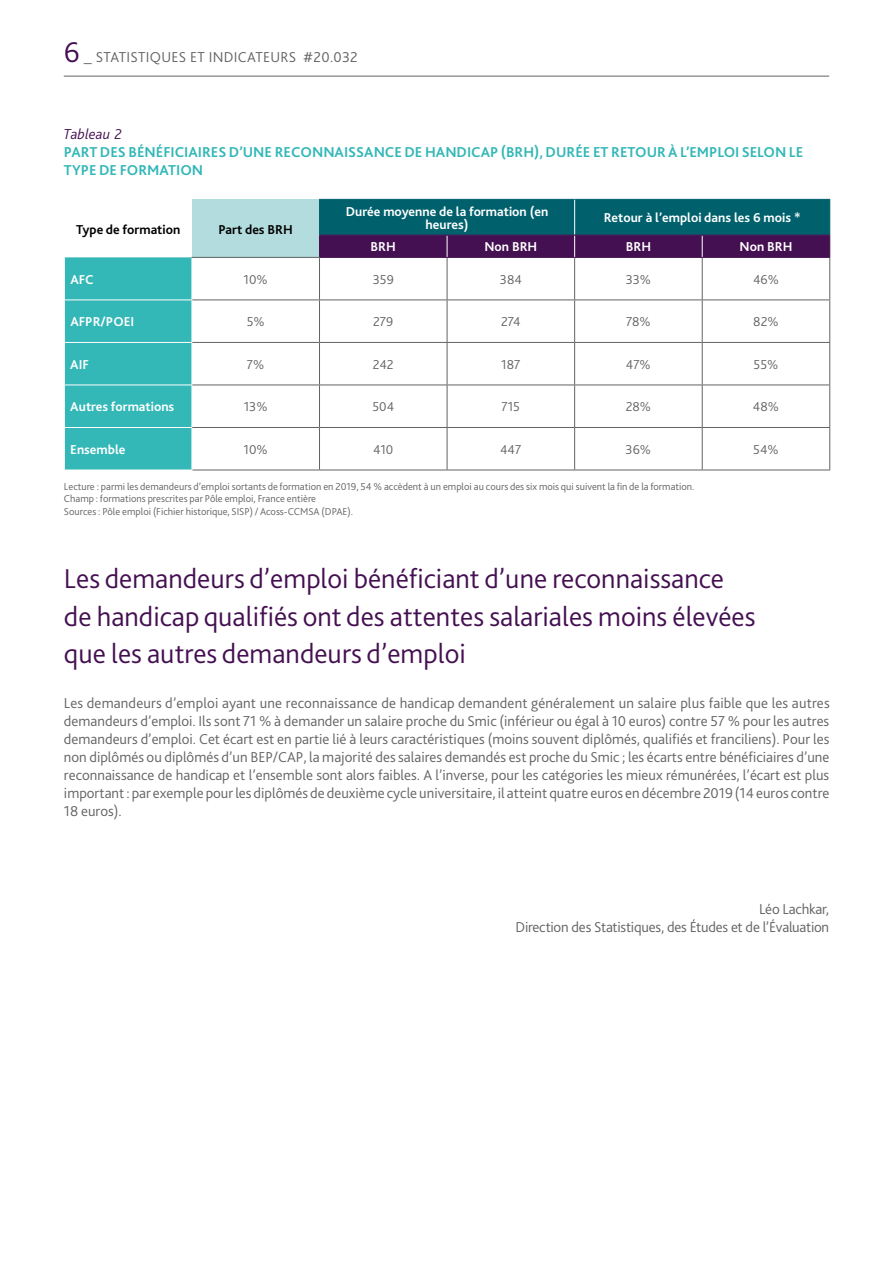
<style>
.page{position:relative;width:893px;height:1263px;background:#fff}
.page>*{position:absolute;margin:0;border:0;box-sizing:border-box;transform-origin:0 0}
.t1{font:300 28.5px/37.5px "Bliss 2";color:#441051}
.t2{font:300 15px/18px "Bliss 2";color:#646363;text-align:justify}
.t3{font:700 15px/18px "Bliss 2";color:#33b7b7}
.t4{font:300 15px "Bliss 2";letter-spacing:.02em;color:#646363}
.t5{font:italic 300 15px "Bliss 2";color:#441051}
.t6{font:700 13.5px/13.5px "Bliss 2";color:#fff;text-align:center}
.t7{font:300 13.5px "Bliss 2";color:#646363}
.t8{font:700 13.5px "Bliss 2";color:#000}
.t9{font:300 10.5px/12.6px "Bliss 2";color:#646363}
.s1{font-size:30px;color:#441051}
.s2{font-size:18px}
</style>
<div class="page">
<hr style="left:64px;top:76px;width:765px;height:1px;background:#646363">
<div style="left:192px;top:199px;width:127px;height:58px;background:#b2dcdd"></div>
<div style="left:65px;top:257px;width:127px;height:213px;background:#33b7b7"></div>
<hr style="left:319px;top:258px;width:1px;height:41px;background:#646363">
<hr style="left:447px;top:258px;width:1px;height:41px;background:#646363">
<hr style="left:574px;top:258px;width:1px;height:41px;background:#646363">
<hr style="left:702px;top:258px;width:1px;height:41px;background:#646363">
<hr style="left:829px;top:258px;width:1px;height:41px;background:#646363">
<hr style="left:319px;top:299px;width:128px;height:1px;background:#646363">
<hr style="left:319px;top:300px;width:1px;height:42px;background:#646363">
<hr style="left:447px;top:299px;width:128px;height:1px;background:#646363">
<hr style="left:447px;top:300px;width:1px;height:42px;background:#646363">
<hr style="left:575px;top:299px;width:127px;height:1px;background:#646363">
<hr style="left:574px;top:300px;width:1px;height:42px;background:#646363">
<hr style="left:702px;top:299px;width:128px;height:1px;background:#646363">
<hr style="left:702px;top:300px;width:1px;height:42px;background:#646363">
<hr style="left:829px;top:300px;width:1px;height:42px;background:#646363">
<hr style="left:319px;top:342px;width:128px;height:1px;background:#646363">
<hr style="left:319px;top:343px;width:1px;height:42px;background:#646363">
<hr style="left:447px;top:342px;width:128px;height:1px;background:#646363">
<hr style="left:447px;top:343px;width:1px;height:42px;background:#646363">
<hr style="left:575px;top:342px;width:127px;height:1px;background:#646363">
<hr style="left:574px;top:343px;width:1px;height:42px;background:#646363">
<hr style="left:702px;top:342px;width:128px;height:1px;background:#646363">
<hr style="left:702px;top:343px;width:1px;height:42px;background:#646363">
<hr style="left:829px;top:343px;width:1px;height:42px;background:#646363">
<hr style="left:319px;top:385px;width:128px;height:1px;background:#646363">
<hr style="left:319px;top:385px;width:1px;height:42px;background:#646363">
<hr style="left:447px;top:385px;width:128px;height:1px;background:#646363">
<hr style="left:447px;top:385px;width:1px;height:42px;background:#646363">
<hr style="left:575px;top:385px;width:127px;height:1px;background:#646363">
<hr style="left:574px;top:385px;width:1px;height:42px;background:#646363">
<hr style="left:702px;top:385px;width:128px;height:1px;background:#646363">
<hr style="left:702px;top:385px;width:1px;height:42px;background:#646363">
<hr style="left:829px;top:385px;width:1px;height:42px;background:#646363">
<hr style="left:319px;top:427px;width:128px;height:1px;background:#646363">
<hr style="left:319px;top:428px;width:1px;height:42px;background:#646363">
<hr style="left:447px;top:427px;width:128px;height:1px;background:#646363">
<hr style="left:447px;top:428px;width:1px;height:42px;background:#646363">
<hr style="left:575px;top:427px;width:127px;height:1px;background:#646363">
<hr style="left:574px;top:428px;width:1px;height:42px;background:#646363">
<hr style="left:702px;top:427px;width:128px;height:1px;background:#646363">
<hr style="left:702px;top:428px;width:1px;height:42px;background:#646363">
<hr style="left:829px;top:428px;width:1px;height:42px;background:#646363">
<hr style="left:192px;top:470px;width:127px;height:1px;background:#646363">
<hr style="left:319px;top:470px;width:128px;height:1px;background:#646363">
<hr style="left:447px;top:470px;width:128px;height:1px;background:#646363">
<hr style="left:575px;top:470px;width:127px;height:1px;background:#646363">
<hr style="left:702px;top:470px;width:128px;height:1px;background:#646363">
<svg style="left:319px;top:199px;width:511px;height:58px;background:#1a4262"></svg>
<hr style="left:320px;top:257px;width:127px;height:1px;background:#441051">
<hr style="left:447px;top:257px;width:128px;height:1px;background:#441051">
<hr style="left:575px;top:257px;width:127px;height:1px;background:#441051">
<hr style="left:702px;top:257px;width:128px;height:1px;background:#441051">
<hr style="left:64px;top:299px;width:128px;height:1px;background:#fff">
<hr style="left:64px;top:342px;width:128px;height:1px;background:#fff">
<hr style="left:64px;top:385px;width:128px;height:1px;background:#fff">
<hr style="left:64px;top:427px;width:128px;height:1px;background:#fff">
<hr style="left:192px;top:257px;width:128px;height:1px;background:#646363">
<hr style="left:192px;top:299px;width:127px;height:1px;background:#646363">
<hr style="left:192px;top:342px;width:127px;height:1px;background:#646363">
<hr style="left:192px;top:385px;width:127px;height:1px;background:#646363">
<hr style="left:192px;top:427px;width:127px;height:1px;background:#646363">
<p class="t4" style="left:64px;top:47px;width:295px"><span class="s1">6</span> <span class="s2">_</span> STATISTIQUES ET INDICATEURS #20.032</p>
<p class="t5" style="left:64px;top:125px;width:60px">Tableau 2</p>
<p class="t3" style="left:64px;top:143px;width:741px">PART DES BÉNÉFICIAIRES D’UNE RECONNAISSANCE DE HANDICAP (BRH), DURÉE ET RETOUR À L’EMPLOI SELON LE<br>TYPE DE FORMATION</p>
<p class="t8" style="left:76px;top:221px;width:106px">Type de formation</p>
<p class="t8" style="left:219px;top:221px;width:76px">Part des BRH</p>
<p class="t6" style="left:346px;top:204px;width:204px">Durée moyenne de la formation (en heures)</p>
<p class="t6" style="left:604px;top:211px;width:198px">Retour à l’emploi dans les 6 mois *</p>
<p class="t6" style="left:371px;top:240px;width:27px">BRH</p>
<p class="t6" style="left:484px;top:240px;width:55px">Non BRH</p>
<p class="t6" style="left:626px;top:240px;width:27px">BRH</p>
<p class="t6" style="left:739px;top:240px;width:55px">Non BRH</p>
<p class="t6" style="left:70px;top:273px;width:25px">AFC</p>
<p class="t7" style="left:244px;top:271px;width:26px">10%</p>
<p class="t7" style="left:373px;top:271px;width:23px">359</p>
<p class="t7" style="left:500px;top:271px;width:23px">384</p>
<p class="t7" style="left:626px;top:271px;width:27px">33%</p>
<p class="t7" style="left:753px;top:271px;width:27px">46%</p>
<p class="t6" style="left:70px;top:315px;width:65px">AFPR/POEI</p>
<p class="t7" style="left:247px;top:313px;width:19px">5%</p>
<p class="t7" style="left:373px;top:313px;width:22px">279</p>
<p class="t7" style="left:501px;top:313px;width:21px">274</p>
<p class="t7" style="left:626px;top:313px;width:26px">78%</p>
<p class="t7" style="left:753px;top:313px;width:27px">82%</p>
<p class="t6" style="left:70px;top:358px;width:20px">AIF</p>
<p class="t7" style="left:247px;top:356px;width:19px">7%</p>
<p class="t7" style="left:373px;top:356px;width:22px">242</p>
<p class="t7" style="left:501px;top:356px;width:21px">187</p>
<p class="t7" style="left:626px;top:356px;width:26px">47%</p>
<p class="t7" style="left:753px;top:356px;width:26px">55%</p>
<p class="t6" style="left:70px;top:400px;width:105px">Autres formations</p>
<p class="t7" style="left:244px;top:398px;width:25px">13%</p>
<p class="t7" style="left:372px;top:398px;width:23px">504</p>
<p class="t7" style="left:501px;top:398px;width:20px">715</p>
<p class="t7" style="left:626px;top:398px;width:27px">28%</p>
<p class="t7" style="left:753px;top:398px;width:27px">48%</p>
<p class="t6" style="left:70px;top:443px;width:57px">Ensemble</p>
<p class="t7" style="left:244px;top:441px;width:26px">10%</p>
<p class="t7" style="left:373px;top:441px;width:22px">410</p>
<p class="t7" style="left:500px;top:441px;width:23px">447</p>
<p class="t7" style="left:626px;top:441px;width:27px">36%</p>
<p class="t7" style="left:753px;top:441px;width:27px">54%</p>
<p class="t9" style="left:64px;top:480px;width:632px">Lecture : parmi les demandeurs d’emploi sortants de formation en 2019, 54 % accèdent à un emploi au cours des six mois qui suivent la fin de la formation.<br>Champ : formations prescrites par Pôle emploi, France entière<br>Sources : Pôle emploi (Fichier historique, SISP) / Acoss-CCMSA (DPAE).</p>
<h1 class="t1" style="left:64px;top:560px;width:693px">Les demandeurs d’emploi bénéficiant d’une reconnaissance de handicap qualifiés ont des attentes salariales moins élevées que les autres demandeurs d’emploi</h1>
<p class="t2" style="left:64px;top:694px;width:767px">Les demandeurs d’emploi ayant une reconnaissance de handicap demandent généralement un salaire plus faible que les autres demandeurs d’emploi. Ils sont 71 % à demander un salaire proche du Smic (inférieur ou égal à 10 euros) contre 57 % pour les autres demandeurs d’emploi. Cet écart est en partie lié à leurs caractéristiques (moins souvent diplômés, qualifiés et franciliens). Pour les non diplômés ou diplômés d’un BEP/CAP, la majorité des salaires demandés est proche du Smic ; les écarts entre bénéficiaires d’une reconnaissance de handicap et l’ensemble sont alors faibles. A l’inverse, pour les catégories les mieux rémunérées, l’écart est plus important : par exemple pour les diplômés de deuxième cycle universitaire, il atteint quatre euros en décembre 2019 (14 euros contre 18 euros).</p>
<p class="t2" style="left:515px;top:899px;width:315px;text-align:right">Léo Lachkar,<br>Direction des Statistiques, des Études et de l’Évaluation</p>
</div>
